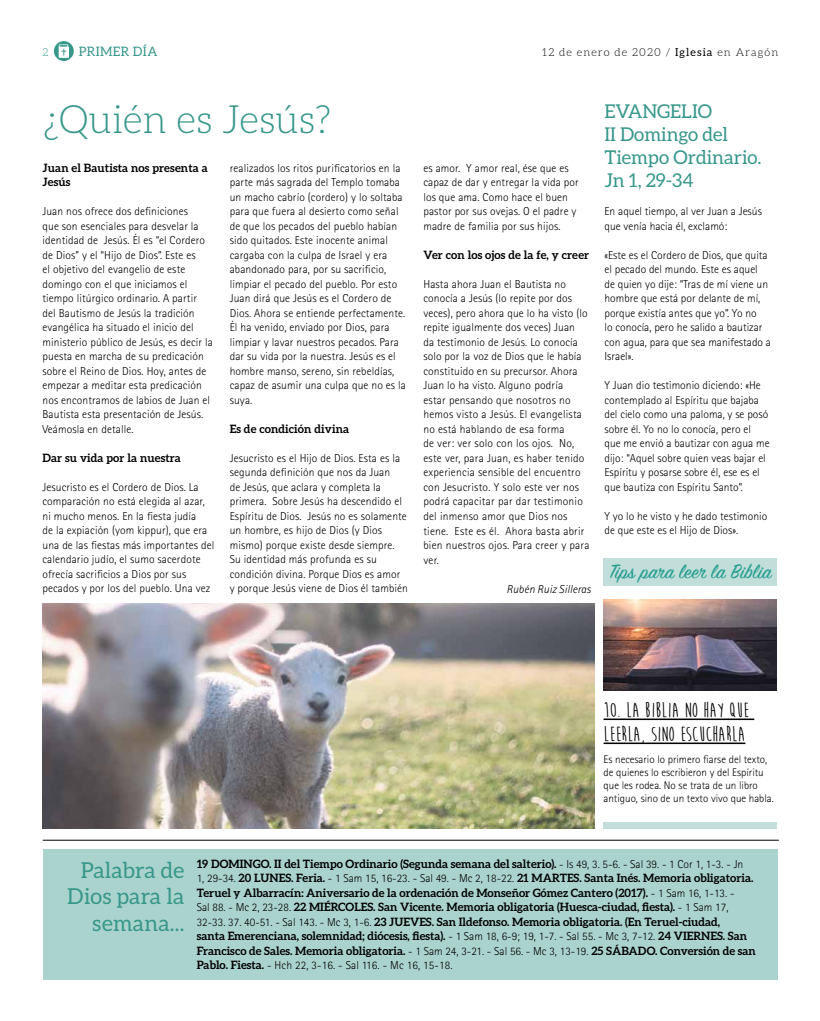
<style>
.page{position:relative;width:820px;height:1021px;background:#fff}
.page>*{position:absolute;margin:0;border:0;box-sizing:border-box;transform-origin:0 0}
.t1{font:300 39px "Aleo";color:#37978a}
.t2{font:22px/26.4px "Aleo";letter-spacing:.01em;color:#37978a;text-align:right}
.t3{font:22px "Sign Painter House Script";letter-spacing:.01em;color:#289e91}
.t4{font:700 21px/24px "Moon Flower";color:#000}
.t5{font:19px/23px "Aleo";color:#37978a}
.t6{font:13px "Aleo";letter-spacing:.025em;color:#37978a}
.t7{font:300 11.5px/14.5px "Rotis Sans Serif";letter-spacing:.01em;color:#000}
.t8{font:700 11.5px/14.5px "Aleo";color:#000}
.t9{font:italic 300 11.5px "Rotis Sans Serif";letter-spacing:.01em;color:#000}
.t10{font:300 11px/13px "Rotis Sans Serif";color:#000}
.t11{font:300 11px "Aleo";letter-spacing:.1em;color:#000}
.t12{font:300 11px "Aleo";color:#37978a}
.s1{font-weight:400}
.s2{font-family:"Rotis Sans Serif";font-weight:300}
.s3{font-family:"Aleo";font-weight:700}
</style>
<div class="page">
<svg style="left:54px;top:41px;width:20px;height:20px"></svg>
<div style="left:43px;top:849px;width:734px;height:130px;background:#abd3cd"></div>
<hr style="left:43px;top:840px;width:735px;height:1px;background:#000">
<img style="left:43px;top:603px;width:551px;height:225px">
<div style="left:603px;top:558px;width:173px;height:27px;background:#c1deda"></div>
<div style="left:603px;top:822px;width:173px;height:6px;background:#c1deda"></div>
<hr style="left:603px;top:718px;width:151px;height:2px;background:#000">
<hr style="left:603px;top:742px;width:142px;height:2px;background:#000">
<img style="left:603px;top:600px;width:173px;height:90px">
<p class="t12" style="left:43px;top:46px;width:7px">2</p>
<p class="t6" style="left:79px;top:44px;width:80px">PRIMER DÍA</p>
<p class="t11" style="left:542px;top:46px;width:237px">12 de enero de 2020 / <span class="s1">Iglesia</span> en Aragón</p>
<h1 class="t1" style="left:43px;top:98px;width:290px">¿Quién es Jesús?</h1>
<p class="t8" style="left:42px;top:160px;width:167px">Juan el Bautista nos presenta a<br>Jesús</p>
<p class="t7" style="left:42px;top:204px;width:172px">Juan nos ofrece dos definiciones<br>que son esenciales para desvelar la identidad de Jesús. Él es “el Cordero de Dios” y el “Hijo de Dios”. Este es<br>el objetivo del evangelio de este domingo con el que iniciamos el tiempo litúrgico ordinario. A partir del Bautismo de Jesús la tradición evangélica ha situado el inicio del ministerio público de Jesús, es decir la puesta en marcha de su predicación sobre el Reino de Dios. Hoy, antes de empezar a meditar esta predicación nos encontramos de labios de Juan el Bautista esta presentación de Jesús.<br>Veámosla en detalle.</p>
<p class="t8" style="left:42px;top:450px;width:140px">Dar su vida por la nuestra</p>
<p class="t7" style="left:42px;top:480px;width:173px">Jesucristo es el Cordero de Dios. La comparación no está elegida al azar, ni mucho menos. En la fiesta judía<br>de la expiación (yom kippur), que era una de las fiestas más importantes del calendario judío, el sumo sacerdote ofrecía sacrificios a Dios por sus pecados y por los del pueblo. Una vez</p>
<p class="t7" style="left:230px;top:161px;width:178px">realizados los ritos purificatorios en la parte más sagrada del Templo tomaba un macho cabrío (cordero) y lo soltaba para que fuera al desierto como señal de que los pecados del pueblo habían sido quitados. Este inocente animal cargaba con la culpa de Israel y era abandonado para, por su sacrificio, limpiar el pecado del pueblo. Por esto Juan dirá que Jesús es el Cordero de Dios. Ahora se entiende perfectamente.<br>Él ha venido, enviado por Dios, para limpiar y lavar nuestros pecados. Para dar su vida por la nuestra. Jesús es el hombre manso, sereno, sin rebeldías, capaz de asumir una culpa que no es la suya.</p>
<p class="t8" style="left:230px;top:421px;width:121px">Es de condición divina</p>
<p class="t7" style="left:230px;top:451px;width:180px">Jesucristo es el Hijo de Dios. Esta es la segunda definición que nos da Juan<br>de Jesús, que aclara y completa la primera. Sobre Jesús ha descendido el Espíritu de Dios. Jesús no es solamente un hombre, es hijo de Dios (y Dios mismo) porque existe desde siempre.<br>Su identidad más profunda es su condición divina. Porque Dios es amor y porque Jesús viene de Dios él también</p>
<p class="t7" style="left:423px;top:161px;width:157px">es amor. Y amor real, ése que es capaz de dar y entregar la vida por los que ama. Como hace el buen pastor por sus ovejas. O el padre y madre de familia por sus hijos.</p>
<p class="t8" style="left:423px;top:247px;width:167px">Ver con los ojos de la fe, y creer</p>
<p class="t7" style="left:423px;top:277px;width:168px">Hasta ahora Juan el Bautista no conocía a Jesús (lo repite por dos veces), pero ahora que lo ha visto (lo repite igualmente dos veces) Juan<br>da testimonio de Jesús. Lo conocía solo por la voz de Dios que le había constituido en su precursor. Ahora<br>Juan lo ha visto. Alguno podría<br>estar pensando que nosotros no hemos visto a Jesús. El evangelista no está hablando de esa forma<br>de ver: ver solo con los ojos. No, este ver, para Juan, es haber tenido experiencia sensible del encuentro con Jesucristo. Y solo este ver nos podrá capacitar par dar testimonio del inmenso amor que Dios nos tiene. Este es él. Ahora basta abrir bien nuestros ojos. Para creer y para ver.</p>
<p class="t9" style="left:506px;top:582px;width:86px">Rubén Ruiz Silleras</p>
<h3 class="t5" style="left:604px;top:100px;width:158px">EVANGELIO<br>II Domingo del<br>Tiempo Ordinario.<br>Jn 1, 29-34</h3>
<p class="t7" style="left:604px;top:204px;width:159px">En aquel tiempo, al ver Juan a Jesús que venía hacia él, exclamó:</p>
<p class="t7" style="left:604px;top:247px;width:168px">«Este es el Cordero de Dios, que quita el pecado del mundo. Este es aquel de quien yo dije: “Tras de mí viene un hombre que está por delante de mí, porque existía antes que yo”. Yo no<br>lo conocía, pero he salido a bautizar con agua, para que sea manifestado a<br>Israel».</p>
<p class="t7" style="left:604px;top:378px;width:166px">Y Juan dio testimonio diciendo: «He contemplado al Espíritu que bajaba del cielo como una paloma, y se posó sobre él. Yo no lo conocía, pero el que me envió a bautizar con agua me dijo: “Aquel sobre quien veas bajar el Espíritu y posarse sobre él, ese es el que bautiza con Espíritu Santo”.</p>
<p class="t7" style="left:604px;top:509px;width:164px">Y yo lo he visto y he dado testimonio de que este es el Hijo de Dios».</p>
<h2 class="t3" style="left:609px;top:558px;width:164px">Tips para leer la Biblia</h2>
<h3 class="t4" style="left:603px;top:698px;width:147px">10. LA BIBLIA NO HAY QUE<br>LEERLA, SINO ESCUCHARLA</h3>
<p class="t10" style="left:603px;top:752px;width:172px">Es necesario lo primero fiarse del texto, de quienes lo escribieron y del Espíritu que les rodea. No se trata de un libro antiguo, sino de un texto vivo que habla.</p>
<h2 class="t2" style="left:67px;top:856px;width:119px">Palabra de<br>Dios para la semana...</h2>
<p class="t8" style="left:197px;top:856px;width:560px">19 DOMINGO. II del Tiempo Ordinario (Segunda semana del salterio). <span class="s2">- Is 49, 3. 5-6. - Sal 39. - 1 Cor 1, 1-3. - Jn<br>1, 29-34.</span> 20 LUNES. Feria. <span class="s2">- 1 Sam 15, 16-23. - Sal 49. - Mc 2, 18-22.</span> 21 MARTES. Santa Inés. Memoria obligatoria.<br>Teruel y Albarracín: Aniversario de la ordenación de Monseñor Gómez Cantero (2017). <span class="s2">- 1 Sam 16, 1-13. -<br>Sal 88. - Mc 2, 23-28.</span> 22 MIÉRCOLES. San Vicente. Memoria obligatoria (Huesca-ciudad, fiesta). <span class="s2">- 1 Sam 17, 32-33. 37. 40-51. - Sal 143. - Mc 3, 1-6.</span> 23 JUEVES. San Ildefonso. Memoria obligatoria. (En Teruel-ciudad,<br>santa Emerenciana, solemnidad; diócesis, fiesta). <span class="s2">- 1 Sam 18, 6-9; 19, 1-7. - Sal 55. - Mc 3, 7-12.</span> 24 VIERNES. San Francisco de Sales. Memoria obligatoria. <span class="s2">- 1 Sam 24, 3-21. - Sal 56. - Mc 3, 13-19.</span> 25 SÁBADO. Conversión de san</p>
<p class="t7" style="left:197px;top:958px;width:257px"><span class="s3">Pablo. Fiesta.</span> - Hch 22, 3-16. - Sal 116. - Mc 16, 15-18.</p>
</div>
